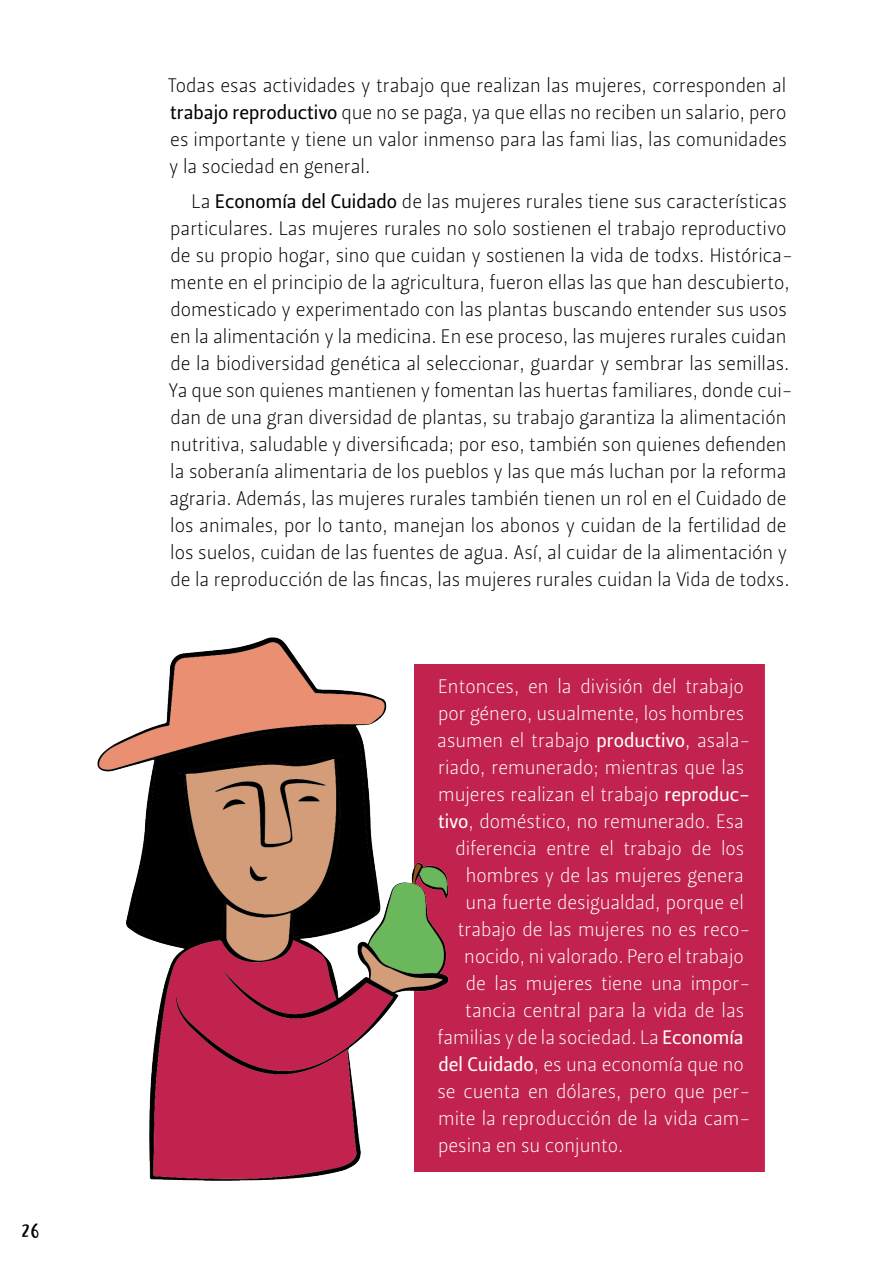
<style>
.page{position:relative;width:893px;height:1263px;background:#fff}
.page>*{position:absolute;margin:0;border:0;box-sizing:border-box;transform-origin:0 0}
.t1{font:19.5px/27px "Leitura Sans Grot 1";color:#000;text-align:justify}
.t2{font:19.5px "Leitura Sans Grot 1";color:#fff}
.t3{font:18px "Justtellmewhat";color:#000}
.s1{font-family:"Leitura Sans Grot 2"}
</style>
<div class="page">
<div style="left:460px;top:664px;width:304px;height:507px;background:#c2234e"></div>
<img style="left:97px;top:637px;width:363px;height:544px">
<p class="t3" style="left:21px;top:1221px;width:19px">26</p>
<p class="t1" style="left:168px;top:72px;width:620px">Todas esas actividades y trabajo que realizan las mujeres, corresponden al <span class="s1">trabajo reproductivo</span> que no se paga, ya que ellas no reciben un salario, pero es importante y tiene un valor inmenso para las fami lias, las comunidades y la sociedad en general.</p>
<p class="t1" style="left:168px;top:188px;width:626px;text-align:left;text-indent:23px">La <span class="s1">Economía del Cuidado</span> de las mujeres rurales tiene sus características particulares. Las mujeres rurales no solo sostienen el trabajo reproductivo de su propio hogar, sino que cuidan y sostienen la vida de todxs. Histórica&shy;mente en el principio de la agricultura, fueron ellas las que han descubierto, domesticado y experimentado con las plantas buscando entender sus usos en la alimentación y la medicina. En ese proceso, las mujeres rurales cuidan de la biodiversidad genética al seleccionar, guardar y sembrar las semillas.<br>Ya que son quienes mantienen y fomentan las huertas familiares, donde cui&shy;dan de una gran diversidad de plantas, su trabajo garantiza la alimentación nutritiva, saludable y diversificada; por eso, también son quienes defienden la soberanía alimentaria de los pueblos y las que más luchan por la reforma agraria. Además, las mujeres rurales también tienen un rol en el Cuidado de los animales, por lo tanto, manejan los abonos y cuidan de la fertilidad de los suelos, cuidan de las fuentes de agua. Así, al cuidar de la alimentación y de la reproducción de las fincas, las mujeres rurales cuidan la Vida de todxs.</p>
<p class="t2" style="left:438px;top:675px;width:307px">Entonces, en la división del trabajo</p>
<p class="t2" style="left:438px;top:702px;width:308px">por género, usualmente, los hombres</p>
<p class="t2" style="left:437px;top:729px;width:315px">asumen el trabajo <span class="s1">productivo</span>, asala-</p>
<p class="t2" style="left:438px;top:756px;width:308px">riado, remunerado; mientras que las</p>
<p class="t2" style="left:438px;top:783px;width:313px">mujeres realizan el trabajo <span class="s1">reproduc-</span></p>
<p class="t2" style="left:438px;top:810px;width:307px"><span class="s1">tivo</span>, doméstico, no remunerado. Esa</p>
<p class="t2" style="left:455px;top:837px;width:290px">diferencia entre el trabajo de los</p>
<p class="t2" style="left:466px;top:864px;width:280px">hombres y de las mujeres genera</p>
<p class="t2" style="left:466px;top:891px;width:280px">una fuerte desigualdad, porque el</p>
<p class="t2" style="left:458px;top:918px;width:294px">trabajo de las mujeres no es reco-</p>
<p class="t2" style="left:464px;top:945px;width:281px">nocido, ni valorado. Pero el trabajo</p>
<p class="t2" style="left:466px;top:972px;width:286px">de las mujeres tiene una impor-</p>
<p class="t2" style="left:465px;top:999px;width:281px">tancia central para la vida de las</p>
<p class="t2" style="left:438px;top:1026px;width:308px">familias y de la sociedad. La <span class="s1">Economía</span></p>
<p class="t2" style="left:438px;top:1053px;width:307px"><span class="s1">del Cuidado</span>, es una economía que no</p>
<p class="t2" style="left:437px;top:1080px;width:314px">se cuenta en dólares, pero que per-</p>
<p class="t2" style="left:438px;top:1107px;width:314px">mite la reproducción de la vida cam-</p>
<p class="t2" style="left:438px;top:1134px;width:187px">pesina en su conjunto.</p>
</div>
